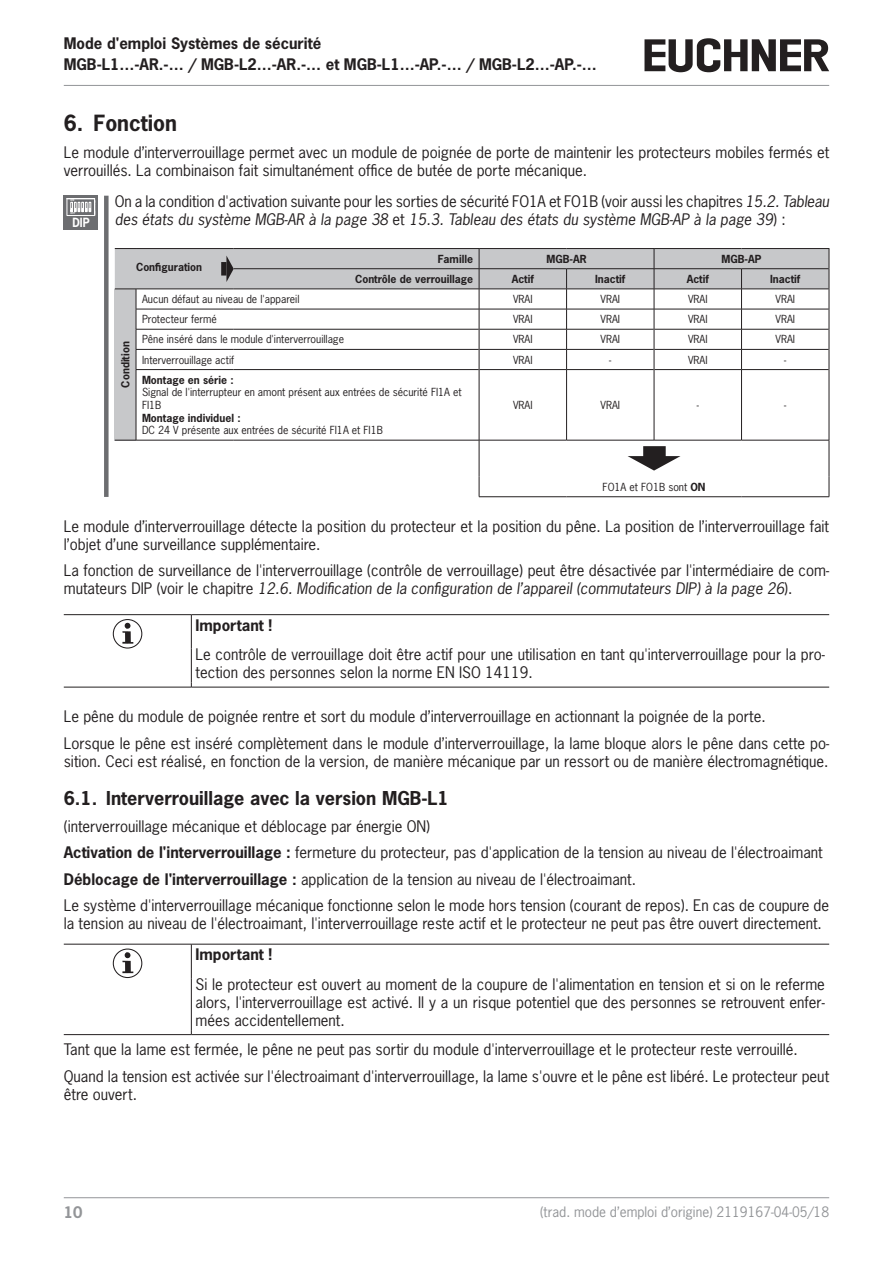
<style>
.page{position:relative;width:893px;height:1263px;background:#fff}
.page>*{position:absolute;margin:0;border:0;box-sizing:border-box;transform-origin:0 0}
.t1{font:700 21px "News Gothic Std";color:#231f20}
.t2{font:700 18px "News Gothic Std";color:#231f20}
.paragraph_last{font:15px/18px "News Gothic Std";color:#231f20}
.paragraph{font:15px/18px "News Gothic Std";color:#231f20}
.paragraph-2{font:700 15px/20.1px "News Gothic Std";color:#231f20}
.t3{font:700 15px "News Gothic Std";color:#939598}
.t4{font:13.5px "News Gothic Std";color:#939598}
.t5{font:700 12px "News Gothic";color:#fff;scale:.92 1}
.t6{font:10.5px/12.6px "News Gothic Std";color:#231f20}
.t7{font:700 10.5px "News Gothic Std";color:#231f20}
.t8{font:700 2.55px "News Gothic";color:#fff}
.s1{font-style:italic}
.s2{font-weight:700}
</style>
<div class="page">
<hr style="left:64px;top:85px;width:765px;height:1px;background:#939598">
<hr style="left:64px;top:1197px;width:765px;height:1px;background:#939598">
<svg style="left:644px;top:38px;width:185px;height:34px"></svg>
<div style="left:104px;top:196px;width:5px;height:301px;background:#6c6d70"></div>
<div style="left:64px;top:196px;width:34px;height:34px;background:#6c6d70"></div>
<svg style="left:66px;top:198px;width:29px;height:18px"></svg>
<div style="left:115px;top:289px;width:21px;height:151px;background:#c7c8ca"></div>
<hr style="left:829px;top:440px;width:1px;height:37px;background:#231f20">
<svg style="left:829px;top:477px;width:1px;height:20px"></svg>
<hr style="left:566px;top:370px;width:1px;height:70px;background:#231f20">
<hr style="left:741px;top:370px;width:1px;height:70px;background:#231f20">
<svg style="left:115px;top:440px;width:21px;height:1px"></svg>
<hr style="left:136px;top:440px;width:98px;height:1px;background:#231f20">
<hr style="left:234px;top:440px;width:245px;height:1px;background:#231f20">
<hr style="left:654px;top:370px;width:1px;height:70px;background:#231f20">
<hr style="left:479px;top:370px;width:1px;height:70px;background:#231f20">
<hr style="left:136px;top:370px;width:1px;height:70px;background:#231f20">
<hr style="left:479px;top:440px;width:88px;height:1px;background:#231f20">
<hr style="left:479px;top:440px;width:1px;height:37px;background:#231f20">
<hr style="left:567px;top:440px;width:87px;height:1px;background:#231f20">
<hr style="left:654px;top:440px;width:87px;height:1px;background:#231f20">
<hr style="left:741px;top:440px;width:88px;height:1px;background:#231f20">
<svg style="left:479px;top:477px;width:1px;height:19px"></svg>
<hr style="left:479px;top:496px;width:88px;height:1px;background:#231f20">
<hr style="left:567px;top:496px;width:87px;height:1px;background:#231f20">
<hr style="left:654px;top:496px;width:87px;height:1px;background:#231f20">
<hr style="left:741px;top:496px;width:88px;height:1px;background:#231f20">
<hr style="left:829px;top:370px;width:1px;height:70px;background:#231f20">
<svg style="left:115px;top:248px;width:715px;height:122px"></svg>
<div style="left:643px;top:446px;width:23px;height:12px;background:#231f20"></div>
<svg style="left:628px;top:456px;width:52px;height:15px"></svg>
<hr style="left:64px;top:614px;width:127px;height:1px;background:#231f20">
<hr style="left:191px;top:614px;width:638px;height:1px;background:#231f20">
<hr style="left:191px;top:615px;width:1px;height:34px;background:#231f20">
<hr style="left:191px;top:649px;width:1px;height:34px;background:#231f20">
<hr style="left:64px;top:687px;width:127px;height:1px;background:#231f20">
<hr style="left:191px;top:687px;width:638px;height:1px;background:#231f20">
<svg style="left:113px;top:619px;width:29px;height:29px"></svg>
<svg style="left:122px;top:623px;width:11px;height:21px"></svg>
<hr style="left:64px;top:944px;width:127px;height:1px;background:#231f20">
<hr style="left:191px;top:944px;width:638px;height:1px;background:#231f20">
<hr style="left:191px;top:944px;width:1px;height:34px;background:#231f20">
<hr style="left:191px;top:978px;width:1px;height:52px;background:#231f20">
<hr style="left:64px;top:1034px;width:127px;height:1px;background:#231f20">
<hr style="left:191px;top:1034px;width:638px;height:1px;background:#231f20">
<svg style="left:113px;top:948px;width:29px;height:30px"></svg>
<svg style="left:122px;top:952px;width:11px;height:21px"></svg>
<p class="paragraph-2" style="left:64px;top:33px;width:535px">Mode d'emploi Systèmes de sécurité<br>MGB-L1…-AR.-… / MGB-L2…-AR.-… et MGB-L1…-AP.-… / MGB-L2…-AP.-…</p>
<p class="t1" style="left:64px;top:109px;width:115px">6. Fonction</p>
<p class="paragraph_last" style="left:64px;top:143px;width:767px">Le module d’interverrouillage permet avec un module de poignée de porte de maintenir les protecteurs mobiles fermés et verrouillés. La combinaison fait simultanément office de butée de porte mécanique.</p>
<p class="t5" style="left:72px;top:214px;width:20px">DIP</p>
<p class="t8" style="left:71px;top:199px;width:5px">ON</p>
<p class="paragraph_last" style="left:115px;top:193px;width:716px">On a la condition d'activation suivante pour les sorties de sécurité FO1A et FO1B (voir aussi les chapitres <span class="s1">15.2. Tableau des états du système MGB-AR à la page 38</span> et <span class="s1">15.3. Tableau des états du système MGB-AP à la page 39</span>) :</p>
<p class="t7" style="left:136px;top:260px;width:68px">Configuration</p>
<p class="t8" style="left:71px;top:212px;width:6px">OFF</p>
<p class="t7" style="left:438px;top:252px;width:37px">Famille</p>
<p class="t7" style="left:546px;top:252px;width:42px">MGB-AR</p>
<p class="t7" style="left:722px;top:252px;width:41px">MGB-AP</p>
<p class="t7" style="left:355px;top:272px;width:119px">Contrôle de verrouillage</p>
<p class="t7" style="left:512px;top:272px;width:24px">Actif</p>
<p class="t7" style="left:595px;top:272px;width:32px">Inactif</p>
<p class="t7" style="left:687px;top:272px;width:24px">Actif</p>
<p class="t7" style="left:770px;top:272px;width:32px">Inactif</p>
<p class="t7" style="left:119px;top:388px;width:48px;rotate:-90deg">Condition</p>
<p class="t6" style="left:142px;top:293px;width:159px">Aucun défaut au niveau de l'appareil</p>
<p class="t6" style="left:513px;top:293px;width:21px">VRAI</p>
<p class="t6" style="left:600px;top:293px;width:21px">VRAI</p>
<p class="t6" style="left:688px;top:293px;width:21px">VRAI</p>
<p class="t6" style="left:775px;top:293px;width:21px">VRAI</p>
<p class="t6" style="left:142px;top:313px;width:76px">Protecteur fermé</p>
<p class="t6" style="left:513px;top:313px;width:21px">VRAI</p>
<p class="t6" style="left:600px;top:313px;width:21px">VRAI</p>
<p class="t6" style="left:688px;top:313px;width:21px">VRAI</p>
<p class="t6" style="left:775px;top:313px;width:21px">VRAI</p>
<p class="t6" style="left:142px;top:333px;width:204px">Pêne inséré dans le module d'interverrouillage</p>
<p class="t6" style="left:513px;top:333px;width:21px">VRAI</p>
<p class="t6" style="left:600px;top:333px;width:21px">VRAI</p>
<p class="t6" style="left:688px;top:333px;width:21px">VRAI</p>
<p class="t6" style="left:775px;top:333px;width:21px">VRAI</p>
<p class="t6" style="left:142px;top:353px;width:94px">Interverrouillage actif</p>
<p class="t6" style="left:513px;top:353px;width:21px">VRAI</p>
<p class="t6" style="left:609px;top:353px;width:4px">-</p>
<p class="t6" style="left:688px;top:353px;width:21px">VRAI</p>
<p class="t6" style="left:784px;top:353px;width:4px">-</p>
<p class="t6" style="left:142px;top:373px;width:321px"><span class="s2">Montage en série :<br></span>Signal de l'interrupteur en amont présent aux entrées de sécurité FI1A et FI1B<br><span class="s2">Montage individuel :<br></span>DC 24 V présente aux entrées de sécurité FI1A et FI1B</p>
<p class="t6" style="left:513px;top:399px;width:21px">VRAI</p>
<p class="t6" style="left:600px;top:399px;width:21px">VRAI</p>
<p class="t6" style="left:697px;top:399px;width:4px">-</p>
<p class="t6" style="left:784px;top:399px;width:4px">-</p>
<p class="t6" style="left:603px;top:480px;width:104px">FO1A et FO1B sont <span class="s2">ON</span></p>
<p class="paragraph" style="left:64px;top:517px;width:767px">Le module d’interverrouillage détecte la position du protecteur et la position du pêne. La position de l’interverrouillage fait l’objet d’une surveillance supplémentaire.</p>
<p class="paragraph_last" style="left:64px;top:562px;width:767px">La fonction de surveillance de l'interverrouillage (contrôle de verrouillage) peut être désactivée par l'intermédiaire de com&shy;mutateurs DIP (voir le chapitre <span class="s1">12.6. Modification de la configuration de l’appareil (commutateurs DIP) à la page 26</span>).</p>
<p class="paragraph_last" style="left:196px;top:610px;width:631px;line-height:29.7px"><span class="s2">Important !<br></span>Le contrôle de verrouillage doit être actif pour une utilisation en tant qu'interverrouillage pour la pro-</p>
<p class="paragraph_last" style="left:196px;top:663px;width:339px">tection des personnes selon la norme EN ISO 14119.</p>
<p class="paragraph" style="left:64px;top:707px;width:703px">Le pêne du module de poignée rentre et sort du module d’interverrouillage en actionnant la poignée de la porte.</p>
<p class="paragraph_last" style="left:64px;top:734px;width:767px">Lorsque le pêne est inséré complètement dans le module d’interverrouillage, la lame bloque alors le pêne dans cette po&shy;sition. Ceci est réalisé, en fonction de la version, de manière mécanique par un ressort ou de manière électromagnétique.</p>
<p class="t2" style="left:64px;top:787px;width:387px">6.1. Interverrouillage avec la version MGB-L1</p>
<p class="paragraph" style="left:64px;top:817px;width:368px">(interverrouillage mécanique et déblocage par énergie ON)</p>
<p class="paragraph" style="left:64px;top:844px;width:760px"><span class="s2">Activation de l'interverrouillage :</span> fermeture du protecteur, pas d'application de la tension au niveau de l'électroaimant</p>
<p class="paragraph" style="left:64px;top:870px;width:574px"><span class="s2">Déblocage de l'interverrouillage :</span> application de la tension au niveau de l'électroaimant.</p>
<p class="paragraph" style="left:64px;top:897px;width:767px">Le système d'interverrouillage mécanique fonctionne selon le mode hors tension (courant de repos). En cas de coupure de la tension au niveau de l'électroaimant, l'interverrouillage reste actif et le protecteur ne peut pas être ouvert directement.</p>
<p class="paragraph-2" style="left:196px;top:944px;width:78px">Important !</p>
<p class="paragraph" style="left:196px;top:975px;width:631px;text-align:justify">Si le protecteur est ouvert au moment de la coupure de l'alimentation en tension et si on le referme alors, l'interverrouillage est activé. Il y a un risque potentiel que des personnes se retrouvent enfer&shy;mées accidentellement.</p>
<p class="paragraph" style="left:64px;top:1040px;width:736px">Tant que la lame est fermée, le pêne ne peut pas sortir du module d'interverrouillage et le protecteur reste verrouillé.</p>
<p class="paragraph_last" style="left:64px;top:1067px;width:767px">Quand la tension est activée sur l'électroaimant d'interverrouillage, la lame s'ouvre et le pêne est libéré. Le protecteur peut être ouvert.</p>
<p class="t3" style="left:64px;top:1202px;width:20px">10</p>
<p class="t4" style="left:540px;top:1203px;width:291px">(trad. mode d’emploi d’origine) 2119167-04-05/18</p>
</div>
